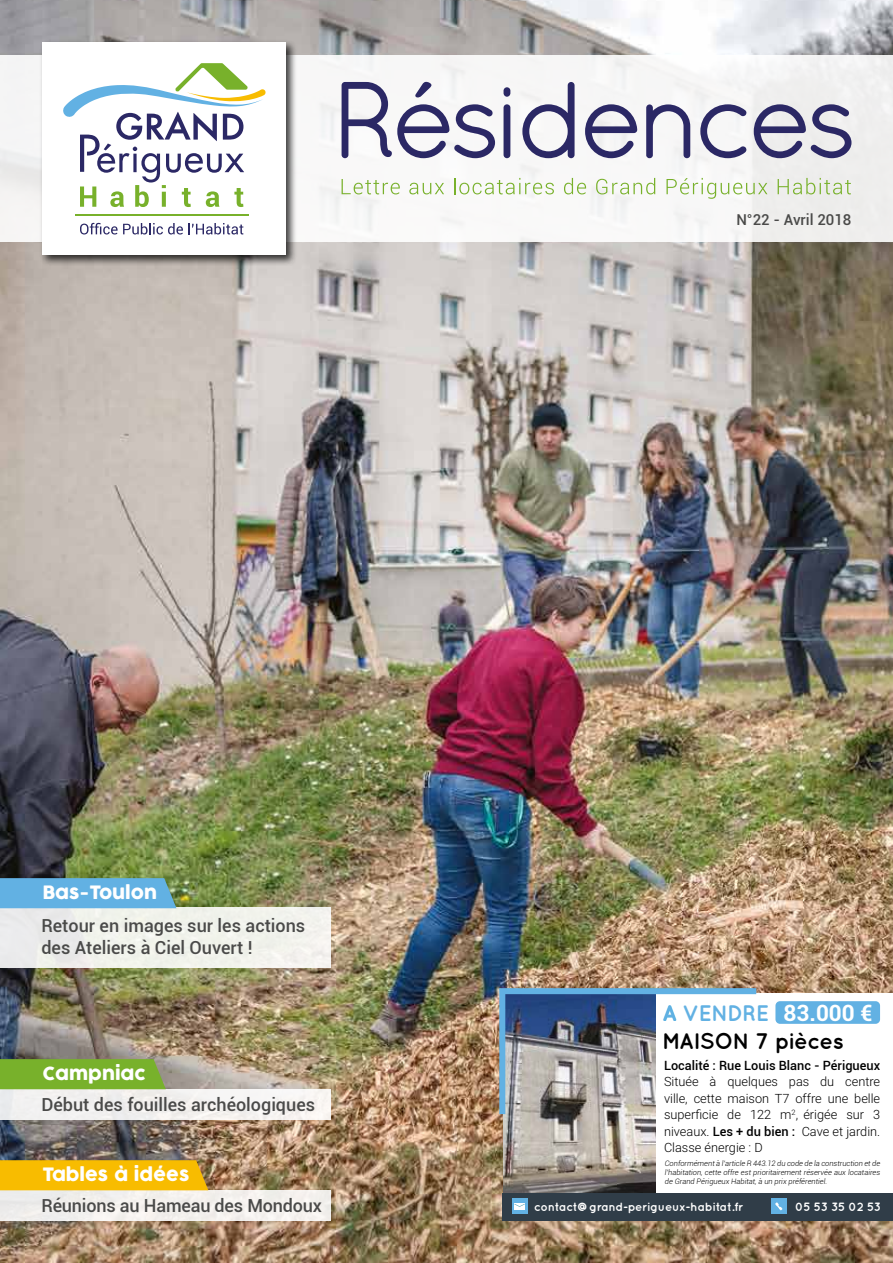
<style>
.page{position:relative;width:893px;height:1263px;background:#fff}
.page>*{position:absolute;margin:0;border:0;box-sizing:border-box;transform-origin:0 0}
.t1{font:700 22.5px "Quicksand";letter-spacing:-.02em;color:#000}
.t2{font:700 22.5px "Quicksand";letter-spacing:-.04em;color:#62b1e3}
.t3{font:700 22.5px "Roboto";color:#fff}
.t4{font:700 22.2px "Quicksand";color:#3aaedc}
.t5{font:500 18px/21.6px "Roboto";color:#4a4a49}
.t6{font:18px "Cocogoose";color:#fff}
.t7{font:500 15px "Roboto";color:#4a4a49}
.t8{font:300 12.75px/16.5px "Roboto";color:#000;text-align:justify}
.t9{font:500 12.75px "Roboto";color:#000}
.t10{font:700 12px "Quicksand";letter-spacing:-.02em;color:#fff}
.t11{font:italic 300 7.5px/9px "Roboto";color:#000;text-align:justify}
.s1{font-weight:500}
</style>
<div class="page">
<img style="left:0;top:0;width:893px;height:1263px">
<div style="left:0;top:56px;width:893px;height:186px;background:#f7f7f6"></div>
<div style="left:39px;top:39px;width:259px;height:228px;background:#000;opacity:.75"></div>
<div style="left:43px;top:43px;width:243px;height:212px;background:#fff"></div>
<hr style="left:75px;top:214px;width:174px;height:2px;background:#78b12b">
<svg style="left:63px;top:63px;width:203px;height:144px"></svg>
<svg style="left:80px;top:223px;width:163px;height:11px"></svg>
<svg style="left:342px;top:82px;width:153px;height:76px"></svg>
<div style="left:504px;top:104px;width:6px;height:54px;background:#2b2865;border-radius:3px"></div>
<div style="left:504px;top:87px;width:6px;height:10px;background:#2b2865;border-radius:3px"></div>
<svg style="left:522px;top:82px;width:53px;height:76px"></svg>
<svg style="left:585px;top:104px;width:52px;height:54px"></svg>
<svg style="left:646px;top:104px;width:44px;height:54px"></svg>
<svg style="left:700px;top:104px;width:46px;height:54px"></svg>
<svg style="left:754px;top:104px;width:97px;height:54px"></svg>
<svg style="left:342px;top:179px;width:58px;height:15px"></svg>
<svg style="left:409px;top:183px;width:35px;height:11px"></svg>
<svg style="left:454px;top:178px;width:100px;height:16px"></svg>
<svg style="left:564px;top:178px;width:22px;height:16px"></svg>
<svg style="left:596px;top:178px;width:59px;height:16px"></svg>
<svg style="left:666px;top:178px;width:101px;height:21px"></svg>
<svg style="left:778px;top:178px;width:73px;height:16px"></svg>
<div style="left:504px;top:993px;width:389px;height:227px;background:#fff"></div>
<img style="left:504px;top:1114px;width:151px;height:79px">
<div style="left:503px;top:1193px;width:390px;height:27px;background:#303d48"></div>
<div style="left:771px;top:1198px;width:16px;height:16px;background:#62b1e3"></div>
<svg style="left:775px;top:1202px;width:7px;height:8px"></svg>
<div style="left:512px;top:1198px;width:15px;height:16px;background:#62b1e3"></div>
<div style="left:514px;top:1203px;width:11px;height:6px;background:#fff"></div>
<svg style="left:514px;top:1204px;width:11px;height:3px"></svg>
<svg style="left:499px;top:988px;width:257px;height:126px"></svg>
<div style="left:775px;top:1001px;width:105px;height:23px;background:#62b1e3;border-radius:4px"></div>
<div style="left:0;top:1089px;width:330px;height:30px;background:#f3f1f0"></div>
<svg style="left:0;top:1059px;width:166px;height:30px"></svg>
<div style="left:0;top:907px;width:330px;height:61px;background:#f0f2ec"></div>
<div style="left:0;top:878px;width:176px;height:30px;background:#62b1e3"></div>
<div style="left:0;top:1190px;width:330px;height:30px;background:#f2f0ed"></div>
<div style="left:0;top:1160px;width:208px;height:30px;background:#f8bc00"></div>
<h3 class="t7" style="left:736px;top:209px;width:117px">N°22 - Avril 2018</h3>
<h3 class="t6" style="left:43px;top:880px;width:116px">Bas-Toulon</h3>
<h3 class="t5" style="left:41px;top:914px;width:265px">Retour en images sur les actions des Ateliers à Ciel Ouvert !</h3>
<h3 class="t6" style="left:43px;top:1061px;width:105px">Campniac</h3>
<h3 class="t5" style="left:41px;top:1093px;width:275px">Début des fouilles archéologiques</h3>
<h3 class="t6" style="left:43px;top:1162px;width:148px">Tables à idées</h3>
<h3 class="t5" style="left:41px;top:1194px;width:282px">Réunions au Hameau des Mondoux</h3>
<h1 class="t3" style="left:784px;top:997px;width:90px">83.000 €</h1>
<h2 class="t4" style="left:663px;top:1000px;width:16px">A</h2>
<h1 class="t2" style="left:662px;top:999px;width:109px">A VENDRE</h1>
<h1 class="t1" style="left:662px;top:1027px;width:183px">MAISON 7 pièces</h1>
<h3 class="t9" style="left:664px;top:1056px;width:218px">Localité : Rue Louis Blanc - Périgueux</h3>
<h3 class="t8" style="left:664px;top:1073px;width:218px">Située à quelques pas du centre ville, cette maison T7 offre une belle superficie de 122 m<sup>2</sup>, érigée sur 3 niveaux. <span class="s1">Les + du bien :</span> Cave et jardin.<br>Classe énergie : D</h3>
<p class="t11" style="left:665px;top:1158px;width:217px">Conformément à l’article R 443.12 du code de la construction et de l’habitation, cette offre est prioritairement réservée aux locataires de Grand Périgueux Habitat, à un prix préférentiel.</p>
<h3 class="t10" style="left:534px;top:1199px;width:211px">contact@grand-perigueux-habitat.fr</h3>
<h3 class="t10" style="left:795px;top:1199px;width:88px">05 53 35 02 53</h3>
</div>
